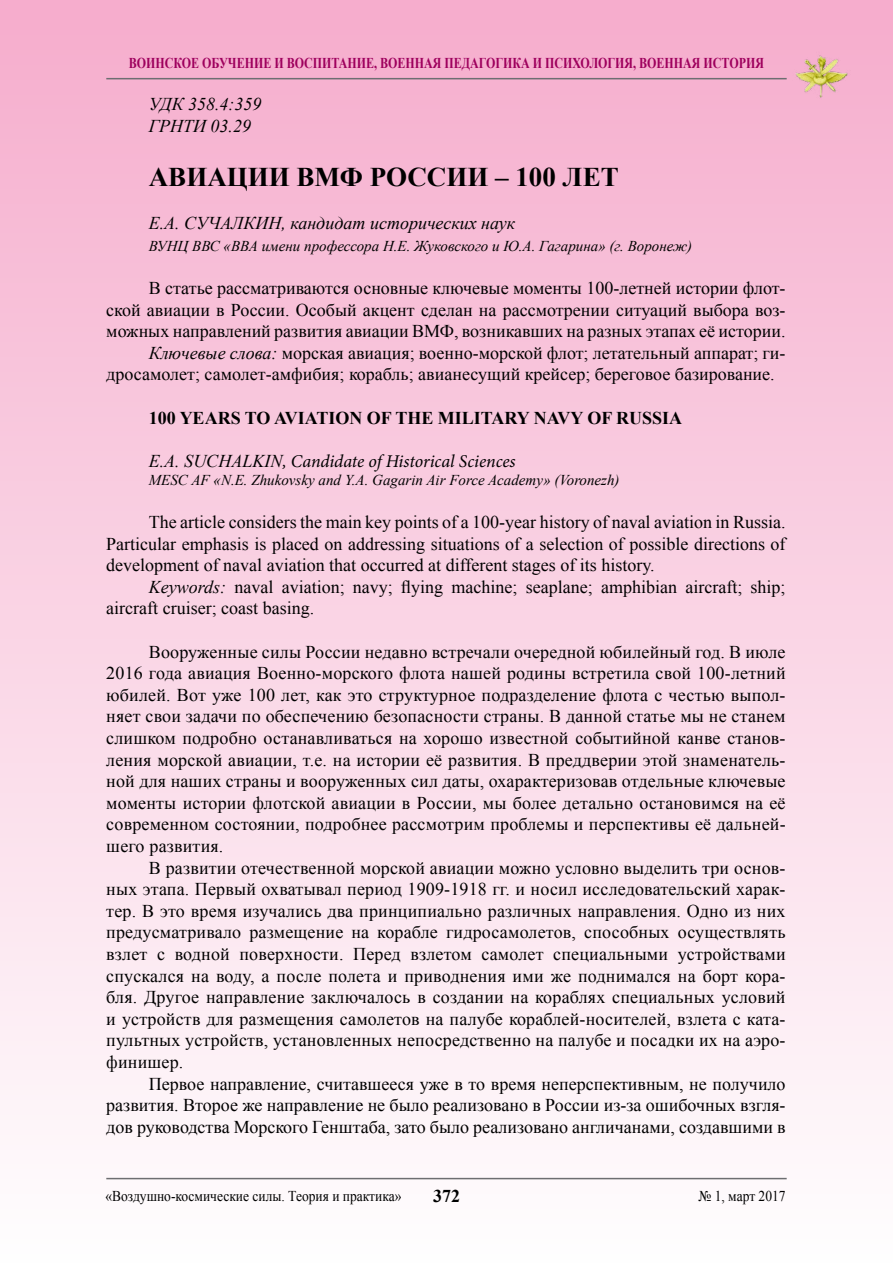
<style>
.page{position:relative;width:893px;height:1263px;background:#fff}
.page>*{position:absolute;margin:0;border:0;box-sizing:border-box;transform-origin:0 0}
.t1{font:700 27px "Times New Roman";color:#000}
.t2{font:18px/21.6px "Times New Roman";color:#000;text-align:justify}
.t3{font:italic 18px/21.6px "Times New Roman";color:#000}
.t4{font:700 18px "Times New Roman";color:#000}
.t5{font:italic 18px "Minion Pro";letter-spacing:-.005em;color:#000}
.t6{font:italic 15px "Times New Roman";color:#000}
.t7{font:700 15px "Times New Roman";color:#9e005d;scale:.8 1}
.t8{font:15px "Times New Roman";color:#000;scale:.9 1}
.s1{font-style:italic}
.s2{font-family:"Times New Roman"}
</style>
<div class="page">
<div style="left:0;top:0;width:893px;height:1263px;background:linear-gradient(to bottom,#f6accc,#fefefe)"></div>
<hr style="left:106px;top:78px;width:681px;height:1px;background:#6d6e71">
<hr style="left:106px;top:1178px;width:681px;height:1px;background:#6d6e71">
<img style="left:792px;top:52px;width:58px;height:47px">
<p class="t7" style="left:129px;top:52px;width:796px">воинское обучение и воспитание, военная педагогика и психология, военная история</p>
<p class="t3" style="left:149px;top:93px;width:114px">УДК 358.4:359<br>ГРНТИ 03.29</p>
<h1 class="t1" style="left:149px;top:158px;width:60px">АВИАЦИИ</h1>
<h1 class="t1" style="left:297px;top:158px;width:111px">ВМФ РОССИИ</h1>
<h1 class="t1" style="left:495px;top:158px;width:87px">– 100 ЛЕТ</h1>
<p class="t3" style="left:149px;top:212px;width:368px">Е.А. СУЧАЛКИН, кандидат исторических наук</p>
<p class="t6" style="left:149px;top:235px;width:545px">ВУНЦ ВВС «ВВА имени профессора Н.Е. Жуковского и Ю.А. Гагарина» (г. Воронеж)</p>
<p class="t2" style="left:149px;top:277px;width:638px">В статье рассматриваются основные ключевые моменты 100-летней истории флот-</p>
<p class="t2" style="left:106px;top:298px;width:681px">ской авиации в России. Особый акцент сделан на рассмотрении ситуаций выбора воз-</p>
<p class="t2" style="left:106px;top:320px;width:681px">можных направлений развития авиации ВМФ, возникавших на разных этапах её истории.</p>
<p class="t2" style="left:149px;top:342px;width:638px"><span class="s1">Ключевые слова:</span> морская авиация; военно-морской флот; летательный аппарат; ги-</p>
<p class="t2" style="left:106px;top:363px;width:670px">дросамолет; самолет-амфибия; корабль; авианесущий крейсер; береговое базирование.</p>
<p class="t4" style="left:149px;top:405px;width:535px">100 YEARS TO AVIATION OF THE MILITARY NAVY OF RUSSIA</p>
<p class="t5" style="left:149px;top:449px;width:368px"><span class="s2">E.A. SUCHALKIN</span>, Candidate of Historical Sciences</p>
<p class="t6" style="left:149px;top:469px;width:472px">MESC AF «N.E. Zhukovsky and Y.A. Gagarin Air Force Academy» (Voronezh)</p>
<p class="t2" style="left:106px;top:511px;width:681px;text-indent:43px">The article considers the main key points of a 100-year history of naval aviation in Russia.<br>Particular emphasis is placed on addressing situations of a selection of possible directions of development of naval aviation that occurred at different stages of its history.</p>
<p class="t2" style="left:106px;top:576px;width:681px;text-indent:43px"><span class="s1">Keywords:</span> naval aviation; navy; flying machine; seaplane; amphibian aircraft; ship; aircraft cruiser; coast basing.</p>
<p class="t2" style="left:106px;top:640px;width:681px;text-indent:43px">Вооруженные силы России недавно встречали очередной юбилейный год. В июле 2016 года авиация Военно-морского флота нашей родины встретила свой 100-летний юбилей. Вот уже 100 лет, как это структурное подразделение флота с честью выпол&shy;няет свои задачи по обеспечению безопасности страны. В данной статье мы не станем слишком подробно останавливаться на хорошо известной событийной канве станов&shy;ления морской авиации, т.е. на истории её развития. В преддверии этой знаменатель&shy;ной для наших страны и вооруженных сил даты, охарактеризовав отдельные ключевые моменты истории флотской авиации в России, мы более детально остановимся на её современном состоянии, подробнее рассмотрим проблемы и перспективы её дальней&shy;шего развития.</p>
<p class="t2" style="left:106px;top:856px;width:681px;text-indent:43px">В развитии отечественной морской авиации можно условно выделить три основ&shy;ных этапа. Первый охватывал период 1909-1918 гг. и носил исследовательский харак&shy;тер. В это время изучались два принципиально различных направления. Одно из них предусматривало размещение на корабле гидросамолетов, способных осуществлять взлет с водной поверхности. Перед взлетом самолет специальными устройствами спускался на воду, а после полета и приводнения ими же поднимался на борт кора&shy;бля. Другое направление заключалось в создании на кораблях специальных условий и устройств для размещения самолетов на палубе кораблей-носителей, взлета с ката&shy;пультных устройств, установленных непосредственно на палубе и посадки их на аэро&shy;финишер.</p>
<p class="t2" style="left:106px;top:1072px;width:681px;text-indent:43px">Первое направление, считавшееся уже в то время неперспективным, не получило развития. Второе же направление не было реализовано в России из-за ошибочных взгля&shy;дов руководства Морского Генштаба, зато было реализовано англичанами, создавшими в</p>
<p class="t8" style="left:105px;top:1186px;width:330px">«Воздушно-космические силы. Теория и практика»</p>
<p class="t4" style="left:433px;top:1184px;width:28px">372</p>
<p class="t8" style="left:699px;top:1186px;width:98px">№ 1, март 2017</p>
</div>
